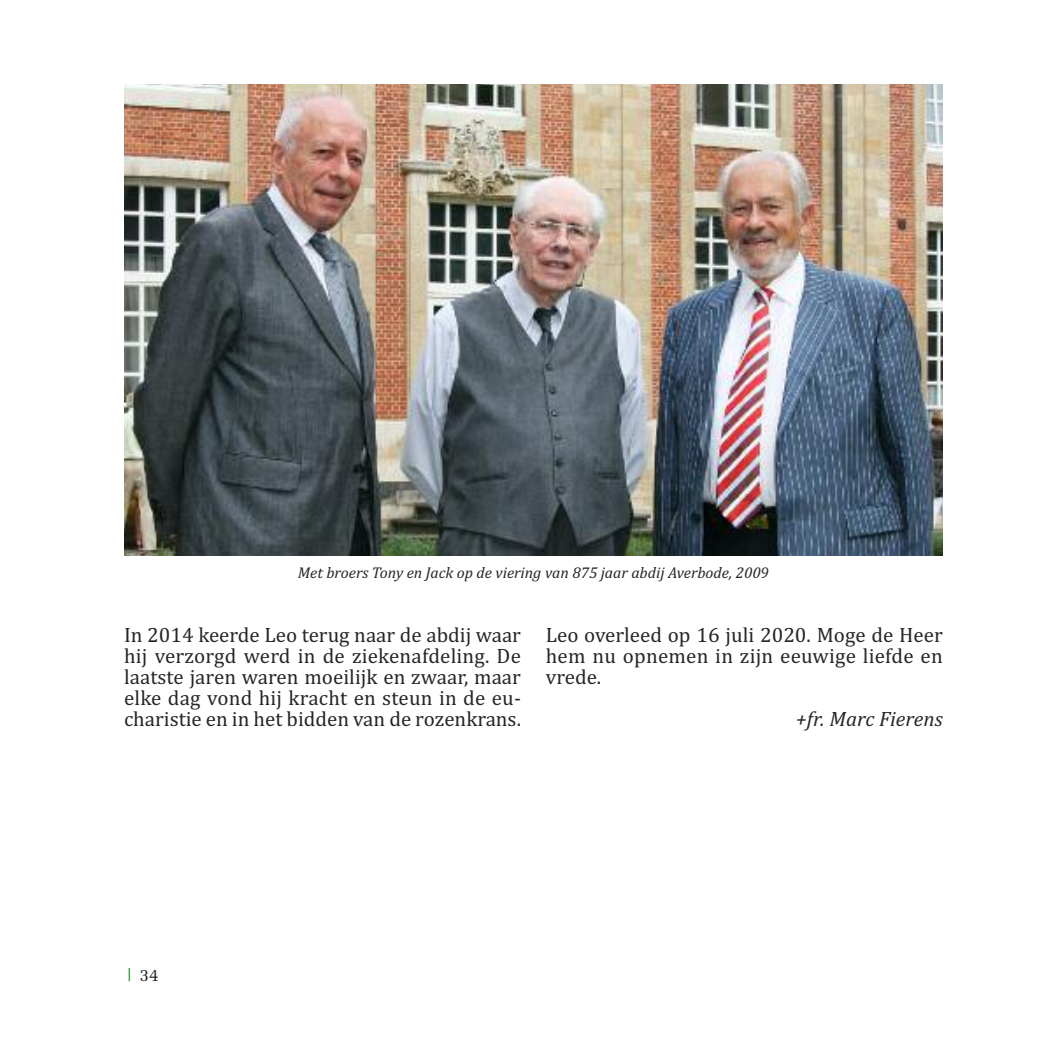
<style>
.page{position:relative;width:1042px;height:1042px;background:#fff}
.page>*{position:absolute;margin:0;border:0;box-sizing:border-box;transform-origin:0 0}
.t1{font:21px/21px "Cambria";color:#272627;text-align:justify}
.t2{font:21px "Cambria Italic OTF";color:#272627}
.t3{font:17.5px "Melior LT";color:#272627}
.t4{font:15.75px "Cambria Italic OTF";color:#272627}
.s1{color:#228b22}
</style>
<div class="page">
<img style="left:124px;top:84px;width:819px;height:472px">
<p class="t4" style="left:298px;top:563px;width:473px">Met broers Tony en Jack op de viering van 875 jaar abdij Averbode, 2009</p>
<p class="t1" style="left:124px;top:624px;width:398px">In 2014 keerde Leo terug naar de abdij waar hij verzorgd werd in de ziekenafdeling. De laatste jaren waren moeilijk en zwaar, maar elke dag vond hij kracht en steun in de eu&shy;charistie en in het bidden van de rozenkrans.</p>
<p class="t1" style="left:546px;top:624px;width:398px">Leo overleed op 16 juli 2020. Moge de Heer hem nu opnemen in zijn eeuwige liefde en vrede.</p>
<p class="t2" style="left:796px;top:705px;width:148px">+fr. Marc Fierens</p>
<p class="t3" style="left:124px;top:964px;width:36px"><span class="s1">|</span> 34</p>
</div>
